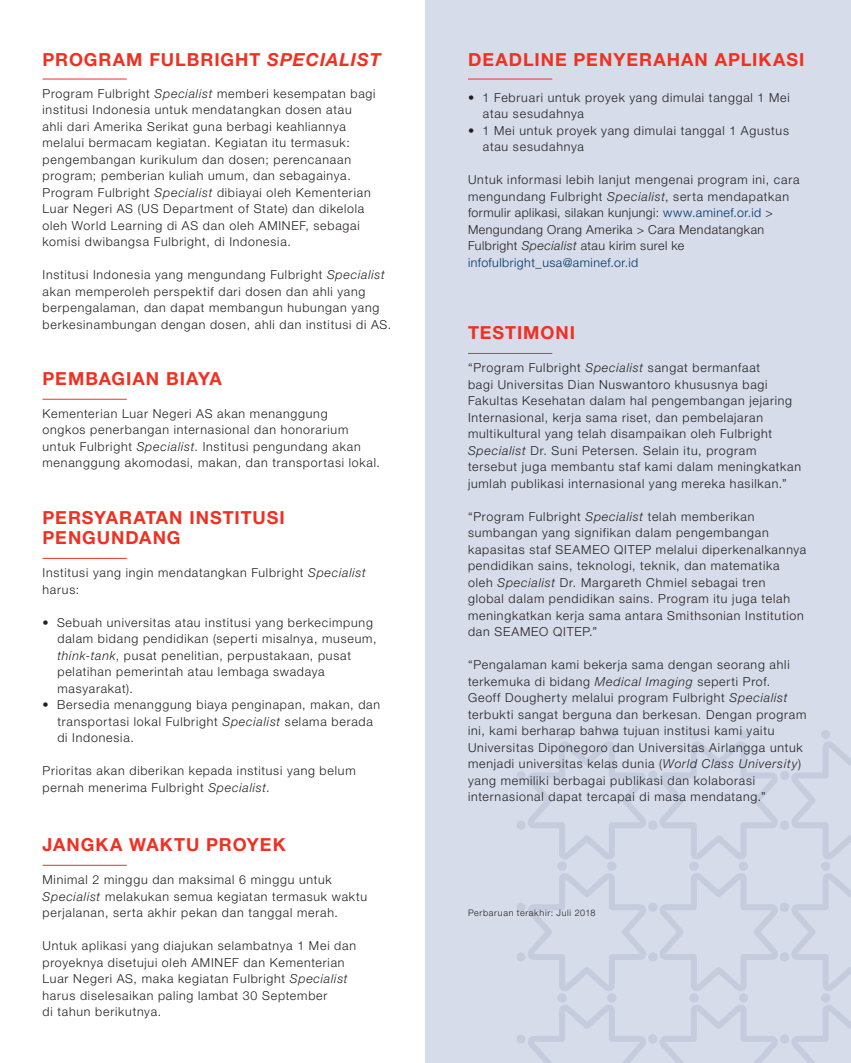
<style>
.page{position:relative;width:851px;height:1063px;background:#fff}
.page>*{position:absolute;margin:0;border:0;box-sizing:border-box;transform-origin:0 0}
.t1{font:700 18px/19.5px "Helvetica Neue LT Std";letter-spacing:.055em;color:#ef3122}
.Text{font:300 12.3px/16.5px "Helvetica Neue LT Std";letter-spacing:.065em;color:#231f20}
.Text_Tab_1{font:300 12.3px/16.5px "Helvetica Neue LT Std";letter-spacing:.065em;color:#231f20}
.Text-2{font:300 12.3px/16.5px "Helvetica Neue LT Std";letter-spacing:.045em;color:#231f20}
.Text-3{font:300 12.3px "Helvetica Neue LT Std";letter-spacing:.04em;color:#003667}
.Text-4{font:300 9px "Helvetica Neue LT Std";letter-spacing:.075em;color:#231f20}
.s1{font-style:italic}
.s2{color:#003667}
</style>
<div class="page">
<div style="left:425px;top:0;width:425px;height:1063px;background:#d6dce9"></div>
<svg style="left:528px;top:741px;width:118px;height:118px"></svg>
<div style="left:557px;top:730px;width:9px;height:9px;background:#c4ccde;border-radius:50%"></div>
<div style="left:607px;top:730px;width:9px;height:9px;background:#c4ccde;border-radius:50%"></div>
<div style="left:516px;top:821px;width:9px;height:9px;background:#c4ccde;border-radius:50%"></div>
<div style="left:516px;top:771px;width:9px;height:9px;background:#c4ccde;border-radius:50%"></div>
<svg style="left:660px;top:741px;width:117px;height:118px"></svg>
<div style="left:689px;top:730px;width:9px;height:9px;background:#c4ccde;border-radius:50%"></div>
<div style="left:739px;top:730px;width:9px;height:9px;background:#c4ccde;border-radius:50%"></div>
<div style="left:648px;top:821px;width:9px;height:9px;background:#c4ccde;border-radius:50%"></div>
<div style="left:648px;top:771px;width:9px;height:9px;background:#c4ccde;border-radius:50%"></div>
<svg style="left:791px;top:741px;width:59px;height:118px"></svg>
<div style="left:821px;top:730px;width:9px;height:9px;background:#c4ccde;border-radius:50%"></div>
<div style="left:780px;top:821px;width:9px;height:9px;background:#c4ccde;border-radius:50%"></div>
<div style="left:780px;top:771px;width:9px;height:9px;background:#c4ccde;border-radius:50%"></div>
<svg style="left:528px;top:873px;width:118px;height:118px"></svg>
<div style="left:557px;top:862px;width:9px;height:9px;background:#c4ccde;border-radius:50%"></div>
<div style="left:607px;top:862px;width:9px;height:9px;background:#c4ccde;border-radius:50%"></div>
<div style="left:516px;top:952px;width:9px;height:9px;background:#c4ccde;border-radius:50%"></div>
<div style="left:516px;top:903px;width:9px;height:9px;background:#c4ccde;border-radius:50%"></div>
<svg style="left:660px;top:873px;width:117px;height:118px"></svg>
<div style="left:689px;top:862px;width:9px;height:9px;background:#c4ccde;border-radius:50%"></div>
<div style="left:739px;top:862px;width:9px;height:9px;background:#c4ccde;border-radius:50%"></div>
<div style="left:648px;top:952px;width:9px;height:9px;background:#c4ccde;border-radius:50%"></div>
<div style="left:648px;top:903px;width:9px;height:9px;background:#c4ccde;border-radius:50%"></div>
<svg style="left:791px;top:873px;width:59px;height:118px"></svg>
<div style="left:821px;top:862px;width:9px;height:9px;background:#c4ccde;border-radius:50%"></div>
<div style="left:780px;top:952px;width:9px;height:9px;background:#c4ccde;border-radius:50%"></div>
<div style="left:780px;top:903px;width:9px;height:9px;background:#c4ccde;border-radius:50%"></div>
<svg style="left:528px;top:1005px;width:118px;height:58px"></svg>
<div style="left:557px;top:993px;width:9px;height:9px;background:#c4ccde;border-radius:50%"></div>
<div style="left:607px;top:993px;width:9px;height:9px;background:#c4ccde;border-radius:50%"></div>
<div style="left:516px;top:1034px;width:9px;height:9px;background:#c4ccde;border-radius:50%"></div>
<svg style="left:660px;top:1005px;width:117px;height:58px"></svg>
<div style="left:689px;top:993px;width:9px;height:9px;background:#c4ccde;border-radius:50%"></div>
<div style="left:739px;top:993px;width:9px;height:9px;background:#c4ccde;border-radius:50%"></div>
<div style="left:648px;top:1034px;width:9px;height:9px;background:#c4ccde;border-radius:50%"></div>
<svg style="left:791px;top:1005px;width:59px;height:58px"></svg>
<div style="left:821px;top:993px;width:9px;height:9px;background:#c4ccde;border-radius:50%"></div>
<div style="left:780px;top:1034px;width:9px;height:9px;background:#c4ccde;border-radius:50%"></div>
<hr style="left:43px;top:79px;width:84px;height:1px;background:#ef3122">
<hr style="left:43px;top:558px;width:84px;height:1px;background:#ef3122">
<hr style="left:43px;top:399px;width:84px;height:1px;background:#ef3122">
<hr style="left:43px;top:865px;width:84px;height:1px;background:#ef3122">
<hr style="left:468px;top:353px;width:84px;height:1px;background:#ef3122">
<hr style="left:468px;top:79px;width:84px;height:1px;background:#ef3122">
<p class="t1" style="left:43px;top:49px;width:339px">PROGRAM FULBRIGHT <span class="s1">SPECIALIST</span></p>
<p class="Text" style="left:43px;top:85px;width:334px">Program Fulbright <span class="s1">Specialist</span> memberi kesempatan bagi institusi Indonesia untuk mendatangkan dosen atau<br>ahli dari Amerika Serikat guna berbagi keahliannya melalui bermacam kegiatan. Kegiatan itu termasuk: pengembangan kurikulum dan dosen; perencanaan program; pemberian kuliah umum, dan sebagainya.<br>Program Fulbright <span class="s1">Specialist</span> dibiayai oleh Kementerian Luar Negeri AS (US Department of State) dan dikelola oleh World Learning di AS dan oleh AMINEF, sebagai komisi dwibangsa Fulbright, di Indonesia.</p>
<p class="Text" style="left:43px;top:267px;width:350px">Institusi Indonesia yang mengundang Fulbright <span class="s1">Specialist </span>akan memperoleh perspektif dari dosen dan ahli yang berpengalaman, dan dapat membangun hubungan yang berkesinambungan dengan dosen, ahli dan institusi di AS.</p>
<p class="t1" style="left:43px;top:368px;width:181px">PEMBAGIAN BIAYA</p>
<p class="Text" style="left:43px;top:405px;width:339px">Kementerian Luar Negeri AS akan menanggung<br>ongkos penerbangan internasional dan honorarium untuk Fulbright <span class="s1">Specialist</span>. Institusi pengundang akan menanggung akomodasi, makan, dan transportasi lokal.</p>
<p class="t1" style="left:43px;top:508px;width:244px">PERSYARATAN INSTITUSI<br>PENGUNDANG</p>
<p class="Text" style="left:43px;top:564px;width:325px">Institusi yang ingin mendatangkan Fulbright <span class="s1">Specialist </span>harus:</p>
<p class="Text_Tab_1" style="left:57px;top:614px;width:320px;text-indent:-15px">• Sebuah universitas atau institusi yang berkecimpung dalam bidang pendidikan (seperti misalnya, museum, <span class="s1">think-tank</span>, pusat penelitian, perpustakaan, pusat pelatihan pemerintah atau lembaga swadaya masyarakat).</p>
<p class="Text_Tab_1" style="left:57px;top:696px;width:324px;text-indent:-15px">• Bersedia menanggung biaya penginapan, makan, dan transportasi lokal Fulbright <span class="s1">Specialist</span> selama berada di Indonesia.</p>
<p class="Text_Tab_1" style="left:43px;top:762px;width:314px">Prioritas akan diberikan kepada institusi yang belum pernah menerima Fulbright <span class="s1">Specialist</span>.</p>
<p class="t1" style="left:43px;top:834px;width:245px">JANGKA WAKTU PROYEK</p>
<p class="Text" style="left:43px;top:871px;width:326px">Minimal 2 minggu dan maksimal 6 minggu untuk<br><span class="s1">Specialist</span> melakukan semua kegiatan termasuk waktu perjalanan, serta akhir pekan dan tanggal merah.</p>
<p class="Text" style="left:43px;top:937px;width:315px">Untuk aplikasi yang diajukan selambatnya 1 Mei dan proyeknya disetujui oleh AMINEF dan Kementerian</p>
<p class="Text" style="left:43px;top:970px;width:306px">Luar Negeri AS, maka kegiatan Fulbright <span class="s1">Specialist </span>harus diselesaikan paling lambat 30 September</p>
<p class="Text" style="left:43px;top:1003px;width:120px">di tahun berikutnya.</p>
<p class="t1" style="left:468px;top:49px;width:338px">DEADLINE PENYERAHAN APLIKASI</p>
<p class="Text_Tab_1" style="left:483px;top:89px;width:308px;text-indent:-15px">• 1 Februari untuk proyek yang dimulai tanggal 1 Mei atau sesudahnya</p>
<p class="Text_Tab_1" style="left:483px;top:122px;width:307px;text-indent:-15px">• 1 Mei untuk proyek yang dimulai tanggal 1 Agustus atau sesudahnya</p>
<p class="Text-2" style="left:468px;top:171px;width:333px">Untuk informasi lebih lanjut mengenai program ini, cara mengundang Fulbright <span class="s1">Specialist</span>, serta mendapatkan formulir aplikasi, silakan kunjungi: <span class="s2">www.aminef.or.id</span> &gt; Mengundang Orang Amerika &gt; Cara Mendatangkan Fulbright <span class="s1">Specialist</span> atau kirim surel ke</p>
<p class="Text-3" style="left:468px;top:255px;width:172px">infofulbright_usa@aminef.or.id</p>
<p class="t1" style="left:468px;top:323px;width:109px">TESTIMONI</p>
<p class="Text" style="left:468px;top:359px;width:334px">“Program Fulbright <span class="s1">Specialist</span> sangat bermanfaat<br>bagi Universitas Dian Nuswantoro khususnya bagi Fakultas Kesehatan dalam hal pengembangan jejaring Internasional, kerja sama riset, dan pembelajaran multikultural yang telah disampaikan oleh Fulbright <span class="s1">Specialist</span> Dr. Suni Petersen. Selain itu, program tersebut juga membantu staf kami dalam meningkatkan jumlah publikasi internasional yang mereka hasilkan.”</p>
<p class="Text" style="left:468px;top:508px;width:340px">“Program Fulbright <span class="s1">Specialist</span> telah memberikan sumbangan yang signifikan dalam pengembangan kapasitas staf SEAMEO QITEP melalui diperkenalkannya pendidikan sains, teknologi, teknik, dan matematika oleh <span class="s1">Specialist</span> Dr. Margareth Chmiel sebagai tren<br>global dalam pendidikan sains. Program itu juga telah meningkatkan kerja sama antara Smithsonian Institution dan SEAMEO QITEP.”</p>
<p class="Text" style="left:468px;top:656px;width:340px">“Pengalaman kami bekerja sama dengan seorang ahli terkemuka di bidang <span class="s1">Medical Imaging</span> seperti Prof.<br>Geoff Dougherty melalui program Fulbright <span class="s1">Specialist </span>terbukti sangat berguna dan berkesan. Dengan program ini, kami berharap bahwa tujuan institusi kami yaitu Universitas Diponegoro dan Universitas Airlangga untuk menjadi universitas kelas dunia (<span class="s1">World Class University</span>) yang memiliki berbagai publikasi dan kolaborasi internasional dapat tercapai di masa mendatang.”</p>
<p class="Text-4" style="left:468px;top:907px;width:129px">Perbaruan terakhir: Juli 2018</p>
</div>
